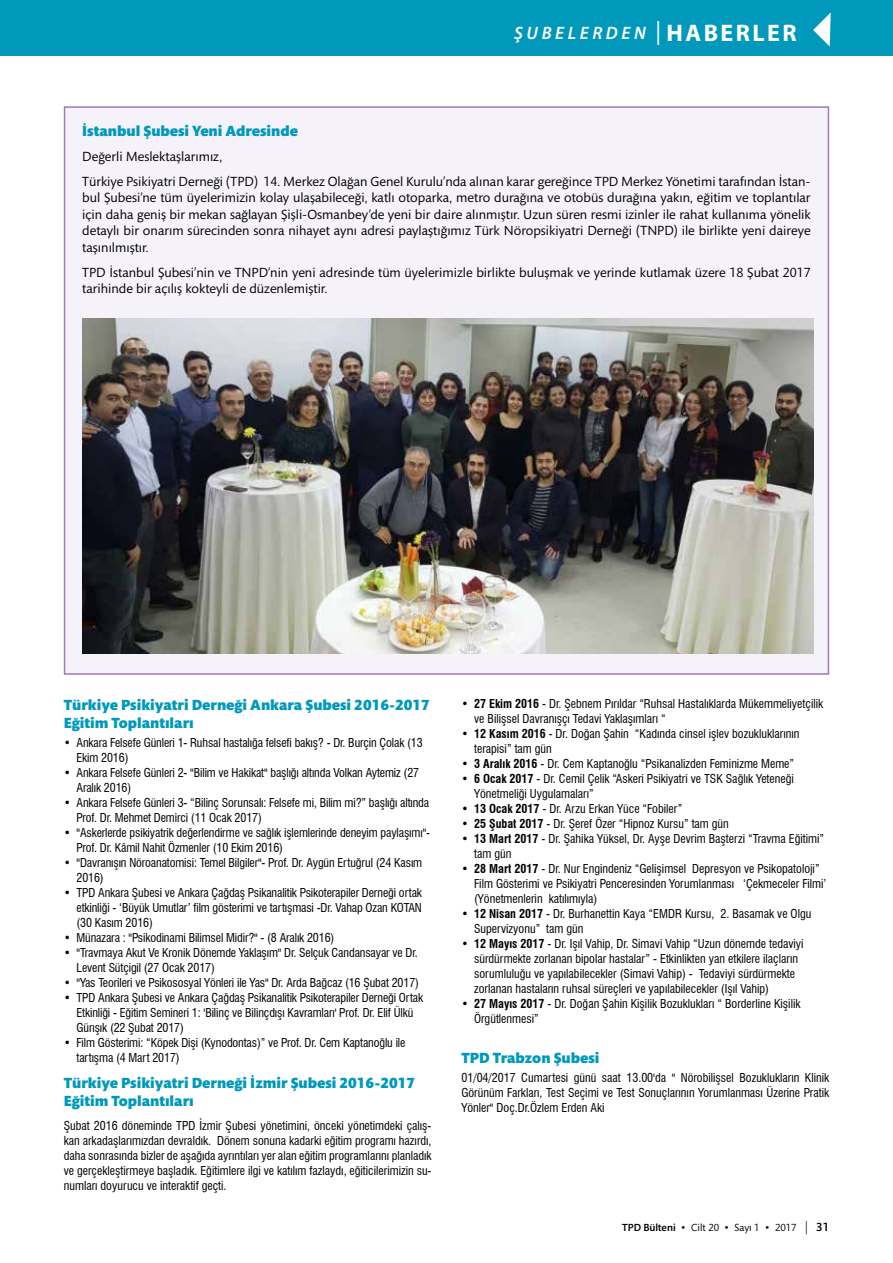
<style>
.page{position:relative;width:893px;height:1263px;background:#fff}
.page>*{position:absolute;margin:0;border:0;box-sizing:border-box;transform-origin:0 0}
.t1{font:italic 600 18px "Myriad Pro";letter-spacing:.2em;color:#fff}
.t2{font:900 15px/18px "Mundo Sans Std";color:#09b}
.t3{font:13.5px/16.5px "Mundo Sans Std";color:#000}
.t4{font:condensed 12px/15px "Swiss 721 BT";color:#000}
.t5{font:10.5px "Mundo Sans Std";color:#000}
.s1{font-weight:400;font-style:normal;font-size:24px}
.s2{font-weight:700;font-style:normal;font-size:24px}
.s3{font-weight:700}
.s4{font-weight:500}
.s5{font-size:13.5px}
.s6{font-family:"Copperplate";font-weight:300;font-size:13.5px}
.s7{font-weight:500;font-size:12px}
</style>
<div class="page">
<div style="left:65px;top:107px;width:763px;height:567px;background:#f5f2f9"></div>
<img style="left:82px;top:319px;width:731px;height:335px">
<div style="left:0;top:0;width:893px;height:55px;background:#09b"></div>
<svg style="left:813px;top:12px;width:18px;height:35px"></svg>
<h1 class="t1" style="left:514px;top:22px;width:284px">ŞUBELERDEN <span class="s1">|</span><span class="s2">HABERLER</span></h1>
<h1 class="t1" style="left:526px;top:22px;width:94px">DERNEKT</h1>
<p class="t2" style="left:82px;top:122px;width:217px">İstanbul Şubesi Yeni Adresinde</p>
<p class="t3" style="left:82px;top:144px;width:730px;line-height:25px">Değerli Meslektaşlarımız,<br>Türkiye Psikiyatri Derneği (TPD) 14. Merkez Olağan Genel Kurulu’nda alınan karar gereğince TPD Merkez Yönetimi tarafından İstan-</p>
<p class="t3" style="left:82px;top:190px;width:730px;text-align:justify">bul Şubesi’ne tüm üyelerimizin kolay ulaşabileceği, katlı otoparka, metro durağına ve otobüs durağına yakın, eğitim ve toplantılar için daha geniş bir mekan sağlayan Şişli-Osmanbey’de yeni bir daire alınmıştır. Uzun süren resmi izinler ile rahat kullanıma yönelik detaylı bir onarım sürecinden sonra nihayet aynı adresi paylaştığımız Türk Nöropsikiyatri Derneği (TNPD) ile birlikte yeni daireye taşınılmıştır.</p>
<p class="t3" style="left:82px;top:264px;width:730px">TPD İstanbul Şubesi’nin ve TNPD’nin yeni adresinde tüm üyelerimizle birlikte buluşmak ve yerinde kutlamak üzere 18 Şubat 2017 tarihinde bir açılış kokteyli de düzenlemiştir.</p>
<p class="t2" style="left:64px;top:696px;width:368px">Türkiye Psikiyatri Derneği Ankara Şubesi 2016-2017<br>Eğitim Toplantıları</p>
<p class="t4" style="left:77px;top:735px;width:348px;text-indent:-13px">• Ankara Felsefe Günleri 1- Ruhsal hastalığa felsefi bakış? - Dr. Burçin Çolak (13<br>Ekim 2016)</p>
<p class="t4" style="left:77px;top:765px;width:344px;text-indent:-13px">• Ankara Felsefe Günleri 2- "Bilim ve Hakikat" başlığı altında Volkan Aytemiz (27<br>Aralık 2016)</p>
<p class="t4" style="left:77px;top:795px;width:354px;text-indent:-13px">• Ankara Felsefe Günleri 3- “Bilinç Sorunsalı: Felsefe mi, Bilim mi?” başlığı altında<br>Prof. Dr. Mehmet Demirci (11 Ocak 2017)</p>
<p class="t4" style="left:77px;top:825px;width:355px;text-indent:-13px">• "Askerlerde psikiyatrik değerlendirme ve sağlık işlemlerinde deneyim paylaşımı"-<br>Prof. Dr. Kâmil Nahit Özmenler (10 Ekim 2016)</p>
<p class="t4" style="left:77px;top:855px;width:347px;text-indent:-13px">• "Davranışın Nöroanatomisi: Temel Bilgiler"- Prof. Dr. Aygün Ertuğrul (24 Kasım<br>2016)</p>
<p class="t4" style="left:77px;top:885px;width:347px;text-align:justify;text-indent:-13px">• TPD Ankara Şubesi ve Ankara Çağdaş Psikanalitik Psikoterapiler Derneği ortak etkinliği - ‘Büyük Umutlar’ film gösterimi ve tartışmasi -Dr. Vahap Ozan KOTAN (30 Kasım 2016)</p>
<p class="t4" style="left:64px;top:930px;width:272px">• Münazara : "Psikodinami Bilimsel Midir?" - (8 Aralık 2016)</p>
<p class="t4" style="left:77px;top:945px;width:343px;text-indent:-13px">• "Travmaya Akut Ve Kronik Dönemde Yaklaşım" Dr. Selçuk Candansayar ve Dr.<br>Levent Sütçigil (27 Ocak 2017)</p>
<p class="t4" style="left:64px;top:975px;width:357px">• "Yas Teorileri ve Psikososyal Yönleri ile Yas" Dr. Arda Bağcaz (16 Şubat 2017)</p>
<p class="t4" style="left:77px;top:990px;width:348px;text-indent:-13px">• TPD Ankara Şubesi ve Ankara Çağdaş Psikanalitik Psikoterapiler Derneği Ortak<br>Etkinliği - Eğitim Semineri 1: 'Bilinç ve Bilinçdışı Kavramları' Prof. Dr. Elif Ülkü<br>Gürışık (22 Şubat 2017)</p>
<p class="t4" style="left:77px;top:1035px;width:330px;text-indent:-13px">• Film Gösterimi: “Köpek Dişi (Kynodontas)” ve Prof. Dr. Cem Kaptanoğlu ile tartışma (4 Mart 2017)</p>
<p class="t2" style="left:64px;top:1074px;width:353px">Türkiye Psikiyatri Derneği İzmir Şubesi 2016-2017<br>Eğitim Toplantıları</p>
<p class="t4" style="left:64px;top:1118px;width:369px;text-align:justify">Şubat 2016 döneminde TPD İzmir Şubesi yönetimini, önceki yönetimdeki çalış&shy;kan arkadaşlarımızdan devraldık. Dönem sonuna kadarki eğitim programı hazırdı, daha sonrasında bizler de aşağıda ayrıntıları yer alan eğitim programlarını planladık ve gerçekleştirmeye başladık. Eğitimlere ilgi ve katılım fazlaydı, eğiticilerimizin su&shy;numları doyurucu ve interaktif geçti.</p>
<p class="t4" style="left:474px;top:696px;width:351px;text-indent:-13px"><span class="s3">• 27 Ekim 2016</span> - Dr. Şebnem Pırıldar “Ruhsal Hastalıklarda Mükemmeliyetçilik ve Bilişsel Davranışçı Tedavi Yaklaşımları “</p>
<p class="t4" style="left:474px;top:726px;width:327px;text-indent:-13px"><span class="s3">• 12 Kasım 2016</span> - Dr. Doğan Şahin “Kadında cinsel işlev bozukluklarının terapisi” tam gün</p>
<p class="t4" style="left:461px;top:756px;width:334px"><span class="s3">• 3 Aralık 2016</span> - Dr. Cem Kaptanoğlu “Psikanalizden Feminizme Meme”</p>
<p class="t4" style="left:474px;top:771px;width:321px;text-indent:-13px"><span class="s3">• 6 Ocak 2017</span> - Dr. Cemil Çelik “Askeri Psikiyatri ve TSK Sağlık Yeteneği<br>Yönetmeliği Uygulamaları”</p>
<p class="t4" style="left:461px;top:801px;width:222px"><span class="s3">• 13 Ocak 2017</span> - Dr. Arzu Erkan Yüce “Fobiler”</p>
<p class="t4" style="left:461px;top:816px;width:269px"><span class="s3">• 25 Şubat 2017</span> - Dr. Şeref Özer “Hipnoz Kursu” tam gün</p>
<p class="t4" style="left:474px;top:831px;width:352px;text-indent:-13px"><span class="s3">• 13 Mart 2017</span> - Dr. Şahika Yüksel, Dr. Ayşe Devrim Başterzi “Travma Eğitimi” tam gün</p>
<p class="t4" style="left:474px;top:861px;width:354px;text-indent:-13px"><span class="s3">• 28 Mart 2017</span> - Dr. Nur Engindeniz “Gelişimsel Depresyon ve Psikopatoloji”<br>Film Gösterimi ve Psikiyatri Penceresinden Yorumlanması ‘Çekmeceler Filmi’ (Yönetmenlerin katılımıyla)</p>
<p class="t4" style="left:474px;top:906px;width:339px;text-indent:-13px"><span class="s3">• 12 Nisan 2017</span> - Dr. Burhanettin Kaya “EMDR Kursu, 2. Basamak ve Olgu<br>Supervizyonu” tam gün</p>
<p class="t4" style="left:474px;top:936px;width:331px;text-indent:-13px"><span class="s3">• 12 Mayıs 2017</span> - Dr. Işıl Vahip, Dr. Simavi Vahip “Uzun dönemde tedaviyi sürdürmekte zorlanan bipolar hastalar” - Etkinlikten yan etkilere ilaçların sorumluluğu ve yapılabilecekler (Simavi Vahip) - Tedaviyi sürdürmekte zorlanan hastaların ruhsal süreçleri ve yapılabilecekler (Işıl Vahip)</p>
<p class="t4" style="left:474px;top:996px;width:328px;text-indent:-13px"><span class="s3">• 27 Mayıs 2017</span> - Dr. Doğan Şahin Kişilik Bozuklukları “ Borderline Kişilik<br>Örgütlenmesi”</p>
<p class="t2" style="left:461px;top:1049px;width:140px">TPD Trabzon Şubesi</p>
<p class="t4" style="left:461px;top:1070px;width:369px;text-align:justify">01/04/2017 Cumartesi günü saat 13.00'da " Nörobilişsel Bozuklukların Klinik Görünüm Farkları, Test Seçimi ve Test Sonuçlarının Yorumlanması Üzerine Pratik Yönler" Doç.Dr.Özlem Erden Aki</p>
<p class="t5" style="left:622px;top:1222px;width:208px"><span class="s4">TPD Bülteni</span> <span class="s5">•</span> Cilt 20 <span class="s5">•</span> Sayı 1 <span class="s5">•</span> 2017 <span class="s6">|</span> <span class="s7">31</span></p>
</div>
